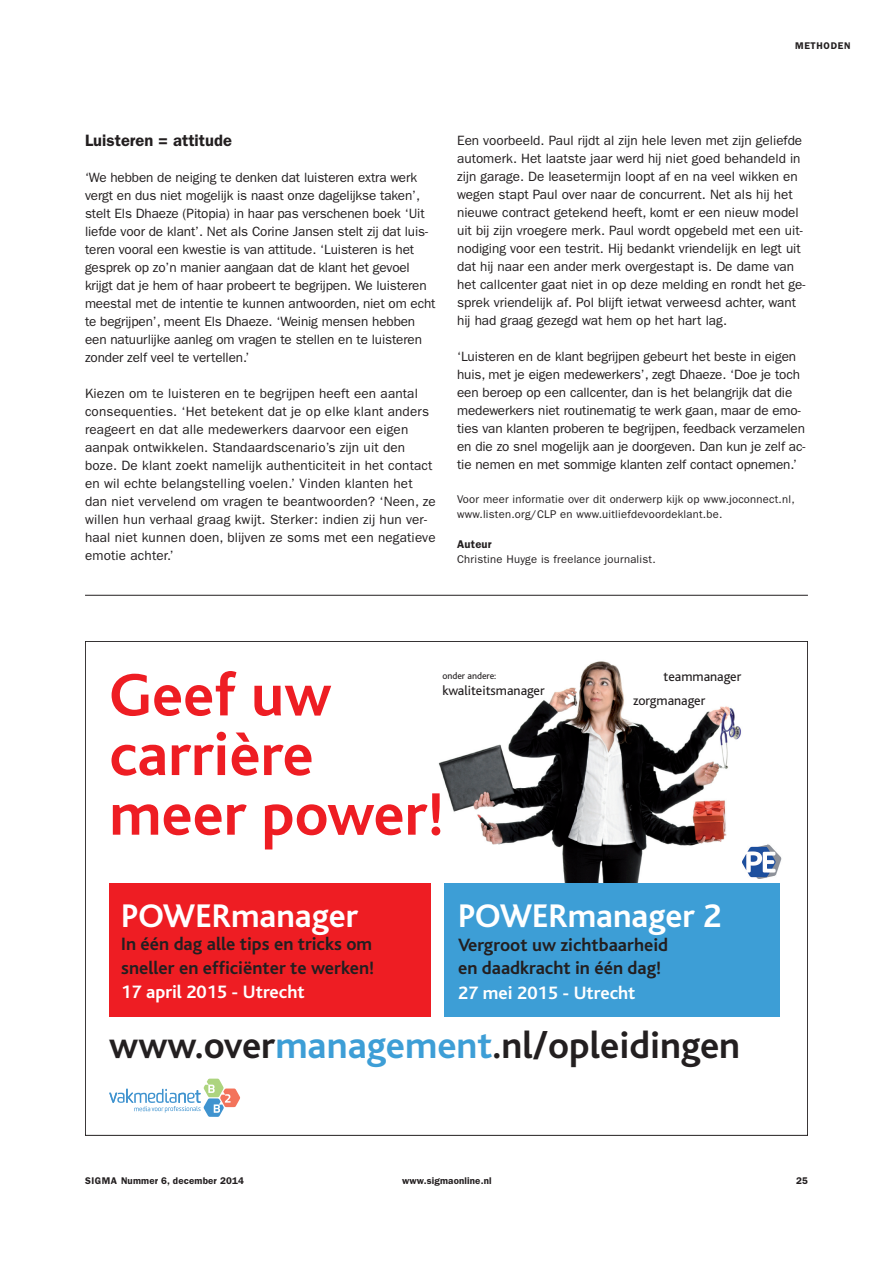
<style>
.page{position:relative;width:893px;height:1263px;background:#fff}
.page>*{position:absolute;margin:0;border:0;box-sizing:border-box;transform-origin:0 0}
.t1{font:700 62.7px/59.7px "Bliss";color:#ee1d23}
.t2{font:700 38.7px "Bliss";color:#231f20}
.t3{font:700 34.2px "Bliss";color:#fff}
.t4{font:700 18.75px/23.5px "Bliss";color:#231f20}
.t5{font:700 18.75px "Bliss";color:#fff}
.t6{font:600 16.5px "ITC Franklin Gothic Std";color:#231f20}
.t7{font:13.8px "Bliss";color:#231f20}
.t8{font:13.5px/18px "ITC Franklin Gothic Std";color:#231f20}
.t9{font:11.25px/15px "ITC Franklin Gothic Std";letter-spacing:.02em;color:#231f20}
.t10{font:600 11.25px "ITC Franklin Gothic Std";letter-spacing:.02em;color:#231f20}
.t11{font:600 9.75px "ITC Franklin Gothic Std";letter-spacing:.015em;color:#231f20}
.t12{font:9.75px "Bliss";color:#231f20}
.t13{font:600 9.75px "ITC Franklin Gothic Std";letter-spacing:.065em;color:#231f20}
.s1{color:#3d9ed6}
</style>
<div class="page">
<hr style="left:85px;top:595px;width:723px;height:1px;background:#231f20">
<img style="left:766px;top:844px;width:16px;height:34px">
<img style="left:438px;top:661px;width:328px;height:261px">
<div style="left:445px;top:883px;width:335px;height:134px;background:#3d9ed6"></div>
<div style="left:109px;top:883px;width:322px;height:134px;background:#ee1d23"></div>
<svg style="left:109px;top:1078px;width:131px;height:39px"></svg>
<p class="t13" style="left:795px;top:40px;width:57px">METHODEN</p>
<p class="t6" style="left:85px;top:130px;width:148px">Luisteren = attitude</p>
<p class="t8" style="left:85px;top:168px;width:352px">‘We hebben de neiging te denken dat luisteren extra werk vergt en dus niet mogelijk is naast onze dagelijkse taken’, stelt Els Dhaeze (Pitopia) in haar pas verschenen boek ‘Uit liefde voor de klant’. Net als Corine Jansen stelt zij dat luis&shy;teren vooral een kwestie is van attitude. ‘Luisteren is het gesprek op zo’n manier aangaan dat de klant het gevoel krijgt dat je hem of haar probeert te begrijpen. We luisteren meestal met de intentie te kunnen antwoorden, niet om echt te begrijpen’, meent Els Dhaeze. ‘Weinig mensen hebben een natuurlijke aanleg om vragen te stellen en te luisteren zonder zelf veel te vertellen.’</p>
<p class="t8" style="left:85px;top:384px;width:352px">Kiezen om te luisteren en te begrijpen heeft een aantal consequenties. ‘Het betekent dat je op elke klant anders reageert en dat alle medewerkers daarvoor een eigen aanpak ontwikkelen. Standaardscenario’s zijn uit den boze. De klant zoekt namelijk authenticiteit in het contact en wil echte belangstelling voelen.’ Vinden klanten het dan niet vervelend om vragen te beantwoorden? ‘Neen, ze willen hun verhaal graag kwijt. Sterker: indien zij hun ver&shy;haal niet kunnen doen, blijven ze soms met een negatieve emotie achter.’</p>
<p class="t8" style="left:457px;top:132px;width:350px">Een voorbeeld. Paul rijdt al zijn hele leven met zijn geliefde automerk. Het laatste jaar werd hij niet goed behandeld in zijn garage. De leasetermijn loopt af en na veel wikken en wegen stapt Paul over naar de concurrent. Net als hij het nieuwe contract getekend heeft, komt er een nieuw model uit bij zijn vroegere merk. Paul wordt opgebeld met een uit&shy;nodiging voor een testrit. Hij bedankt vriendelijk en legt uit dat hij naar een ander merk overgestapt is. De dame van het callcenter gaat niet in op deze melding en rondt het ge&shy;sprek vriendelijk af. Pol blijft ietwat verweesd achter, want hij had graag gezegd wat hem op het hart lag.</p>
<p class="t8" style="left:457px;top:348px;width:350px">‘Luisteren en de klant begrijpen gebeurt het beste in eigen huis, met je eigen medewerkers’, zegt Dhaeze. ‘Doe je toch een beroep op een callcenter, dan is het belangrijk dat die medewerkers niet routinematig te werk gaan, maar de emo&shy;ties van klanten proberen te begrijpen, feedback verzamelen en die zo snel mogelijk aan je doorgeven. Dan kun je zelf ac&shy;tie nemen en met sommige klanten zelf contact opnemen.’</p>
<p class="t9" style="left:457px;top:491px;width:339px">Voor meer informatie over dit onderwerp kijk op www.joconnect.nl, www.listen.org/CLP en www.uitliefdevoordeklant.be.</p>
<p class="t10" style="left:457px;top:537px;width:36px">Auteur</p>
<p class="t9" style="left:457px;top:551px;width:200px">Christine Huyge is freelance journalist.</p>
<h1 class="t1" style="left:109px;top:666px;width:224px">Geef uw</h1>
<p class="t12" style="left:442px;top:670px;width:56px">onder andere:</p>
<p class="t7" style="left:442px;top:683px;width:104px">kwaliteitsmanager</p>
<h1 class="t1" style="left:109px;top:726px;width:337px">carrière meer power!</h1>
<p class="t7" style="left:663px;top:669px;width:79px">teammanager</p>
<p class="t7" style="left:633px;top:693px;width:74px">zorgmanager</p>
<h3 class="t3" style="left:121px;top:898px;width:238px">POWERmanager</h3>
<h3 class="t4" style="left:121px;top:933px;width:255px">In één dag alle tips en tricks om sneller en efficiënter te werken!</h3>
<h3 class="t5" style="left:121px;top:982px;width:185px">17 april 2015 - Utrecht</h3>
<h3 class="t3" style="left:458px;top:898px;width:265px">POWERmanager 2</h3>
<h3 class="t4" style="left:458px;top:933px;width:212px">Vergroot uw zichtbaarheid en daadkracht in één dag!</h3>
<h3 class="t5" style="left:458px;top:983px;width:179px">27 mei 2015 - Utrecht</h3>
<h2 class="t2" style="left:109px;top:1025px;width:632px">www.over<span class="s1">management</span>.nl/opleidingen</h2>
<p class="t11" style="left:85px;top:1174px;width:160px">SIGMA Nummer 6, december 2014</p>
<p class="t11" style="left:402px;top:1175px;width:91px">www.sigmaonline.nl</p>
<p class="t11" style="left:796px;top:1175px;width:13px">25</p>
</div>
